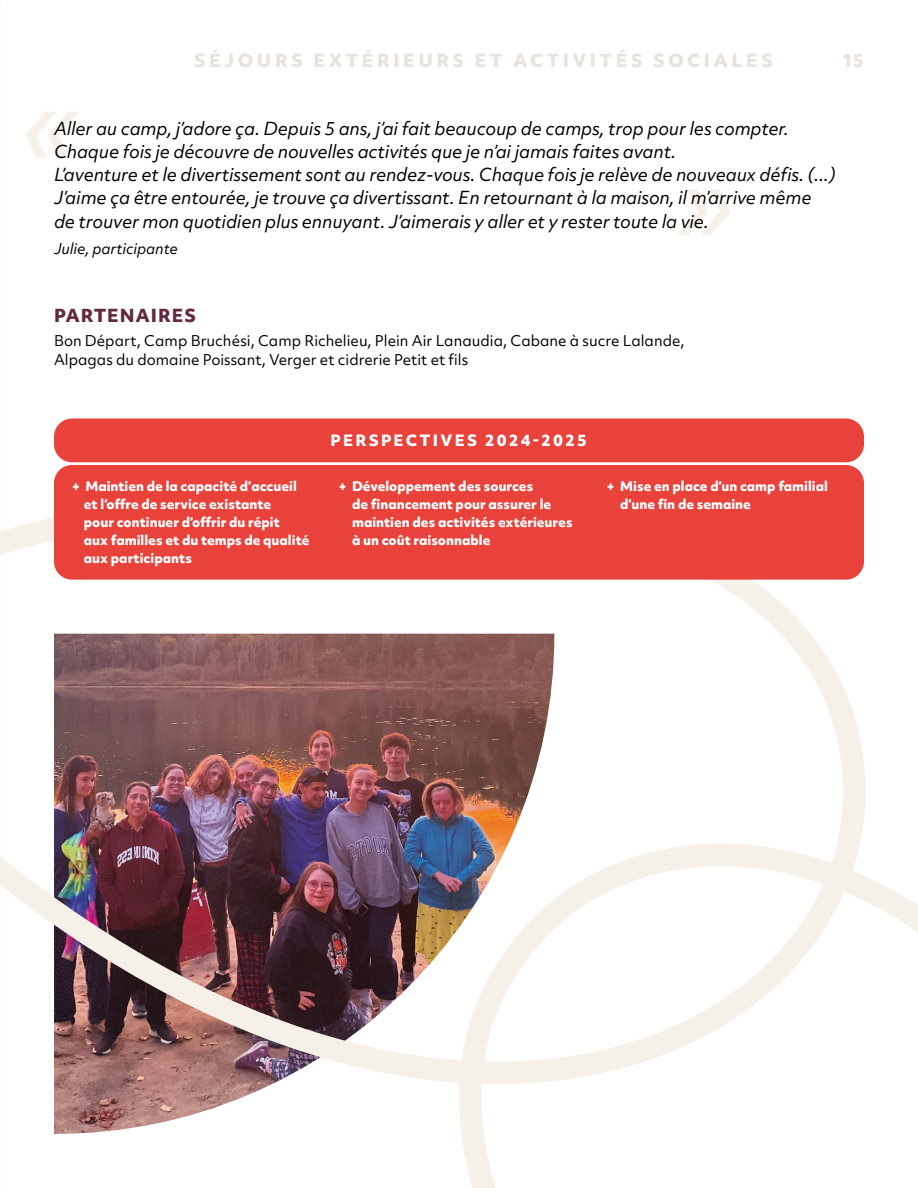
<style>
.page{position:relative;width:918px;height:1188px;background:#fff}
.page>*{position:absolute;margin:0;border:0;box-sizing:border-box;transform-origin:0 0}
.t1{font:italic 108px "Objektiv Mk 2";color:#f5f1e9}
.t2{font:italic 17.25px/23.2px "Objektiv Mk 2";letter-spacing:-.01em;color:#000}
.t3{font:800 17.25px "Objektiv Mk 2";letter-spacing:.2em;color:#e7e3dc}
.t4{font:800 17.25px "Objektiv Mk 2";letter-spacing:.05em;color:#632941}
.t5{font:800 15px "Objektiv Mk 2";letter-spacing:.15em;color:#fff}
.t6{font:14.25px/18.8px "Objektiv Mk 2";color:#000}
.t7{font:italic 14.25px "Objektiv Mk 2";letter-spacing:-.01em;color:#000}
.t8{font:800 12.75px/18px "Objektiv Mk 2";color:#fff}
</style>
<div class="page">
<img style="left:0;top:448px;width:864px;height:686px">
<svg style="left:358px;top:695px;width:560px;height:493px"></svg>
<div style="left:54px;top:419px;width:810px;height:43px;background:#e8423b;border-radius:18px"></div>
<div style="left:54px;top:465px;width:810px;height:115px;background:#e8423b;border-radius:18px"></div>
<p class="t3" style="left:194px;top:48px;width:580px">SÉJOURS EXTÉRIEURS ET ACTIVITÉS SOCIALES</p>
<p class="t3" style="left:842px;top:48px;width:24px">15</p>
<h1 class="t1" style="left:22px;top:48px;width:59px">«</h1>
<p class="t2" style="left:54px;top:116px;width:783px">Aller au camp, j’adore ça. Depuis 5 ans, j’ai fait beaucoup de camps, trop pour les compter.<br>Chaque fois je découvre de nouvelles activités que je n’ai jamais faites avant.<br>L’aventure et le divertissement sont au rendez-vous. Chaque fois je relève de nouveaux défis. (...)<br>J’aime ça être entourée, je trouve ça divertissant. En retournant à la maison, il m’arrive même de trouver mon quotidien plus ennuyant. J’aimerais y aller et y rester toute la vie.</p>
<p class="t7" style="left:54px;top:239px;width:125px">Julie, participante</p>
<h1 class="t1" style="left:676px;top:125px;width:59px">»</h1>
<p class="t4" style="left:54px;top:303px;width:144px">PARTENAIRES</p>
<p class="t6" style="left:54px;top:331px;width:632px">Bon Départ, Camp Bruchési, Camp Richelieu, Plein Air Lanaudia, Cabane à sucre Lalande,<br>Alpagas du domaine Poissant, Verger et cidrerie Petit et fils</p>
<p class="t5" style="left:331px;top:430px;width:258px">PERSPECTIVES 2024-2025</p>
<p class="t8" style="left:84px;top:477px;width:227px;text-indent:-12px">+ Maintien de la capacité d’accueil et l’offre de service existante<br>pour continuer d’offrir du répit<br>aux familles et du temps de qualité aux participants</p>
<p class="t8" style="left:352px;top:477px;width:222px;text-indent:-14px">+ Développement des sources<br>de financement pour assurer le maintien des activités extérieures à un coût raisonnable</p>
<p class="t8" style="left:620px;top:477px;width:209px;text-indent:-14px">+ Mise en place d’un camp familial d’une fin de semaine</p>
</div>
